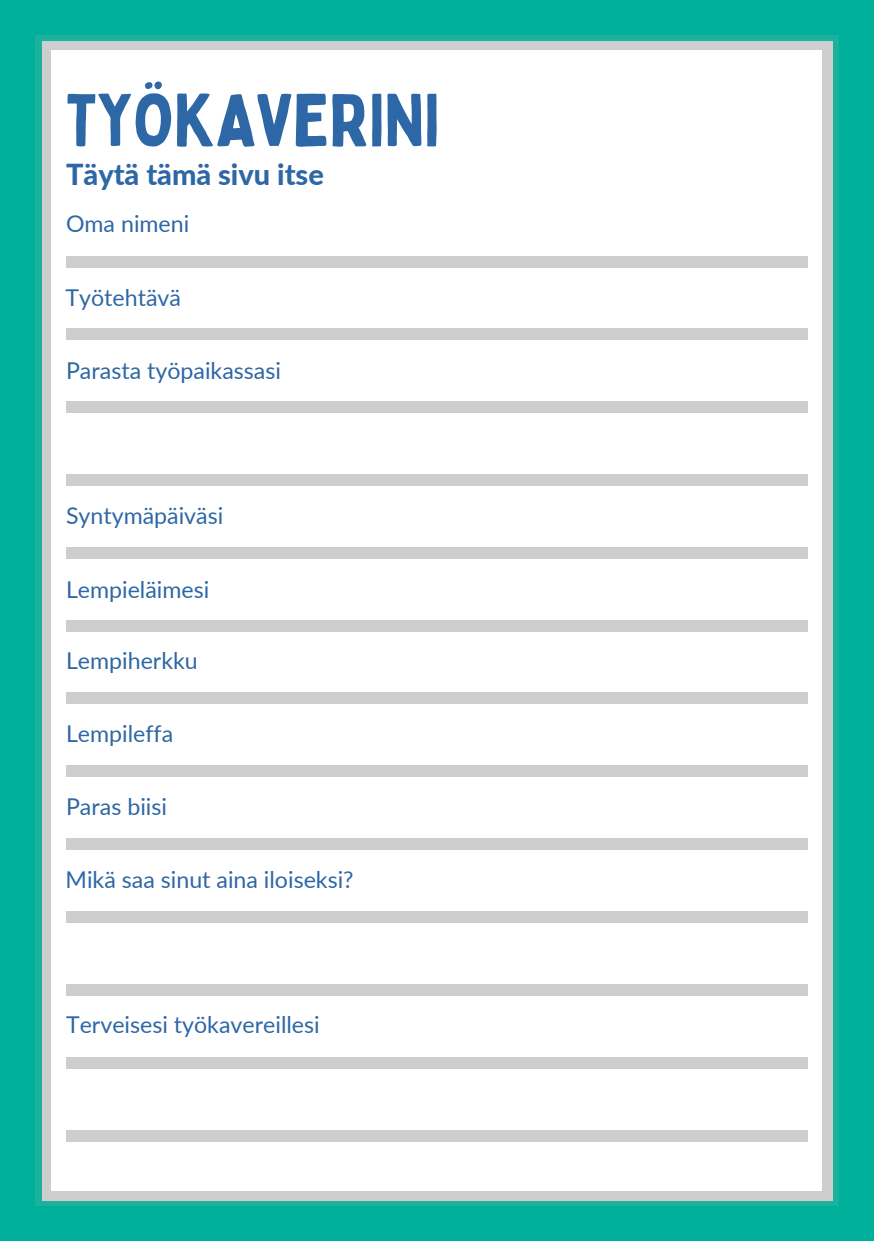
<style>
.page{position:relative;width:874px;height:1241px;background:#fff}
.page>*{position:absolute;margin:0;border:0;box-sizing:border-box;transform-origin:0 0}
.t1{font:72.98px "Bobby Jones";color:#2e67a5}
.t2{font:800 28.88px "Lato";color:#2e67a5}
.t3{font:23.1px "Lato";color:#2e67a5}
</style>
<div class="page">
<img style="left:35px;top:35px;width:803px;height:1170px">
<div style="left:0;top:0;width:868px;height:35px;background:#00af99"></div>
<div style="left:0;top:1205px;width:868px;height:35px;background:#00af99"></div>
<div style="left:0;top:0;width:35px;height:1240px;background:#00af99"></div>
<div style="left:838px;top:0;width:35px;height:1240px;background:#00af99"></div>
<h1 class="t1" style="left:66px;top:72px;width:375px">TYÖKAVERINI</h1>
<p class="t2" style="left:66px;top:153px;width:259px">Täytä tämä sivu itse</p>
<p class="t3" style="left:66px;top:207px;width:125px">Oma nimeni</p>
<p class="t3" style="left:65px;top:281px;width:117px">Työtehtävä</p>
<p class="t3" style="left:66px;top:353px;width:216px">Parasta työpaikassasi</p>
<p class="t3" style="left:66px;top:499px;width:159px">Syntymäpäiväsi</p>
<p class="t3" style="left:66px;top:573px;width:145px">Lempieläimesi</p>
<p class="t3" style="left:66px;top:644px;width:133px">Lempiherkku</p>
<p class="t3" style="left:66px;top:716px;width:109px">Lempileffa</p>
<p class="t3" style="left:66px;top:789px;width:102px">Paras biisi</p>
<p class="t3" style="left:65px;top:862px;width:289px">Mikä saa sinut aina iloiseksi?</p>
<p class="t3" style="left:66px;top:1008px;width:255px">Terveisesi työkavereillesi</p>
</div>
